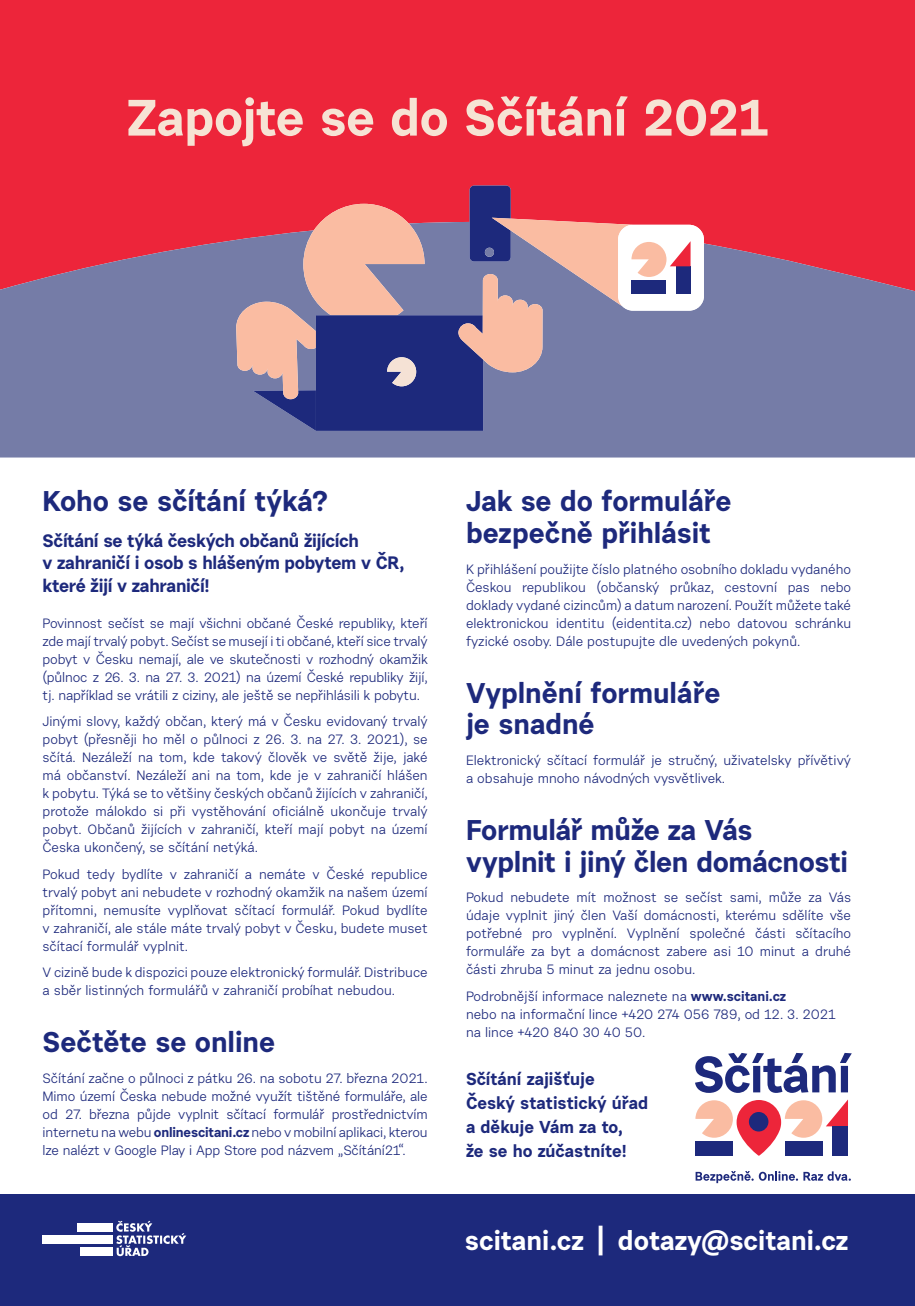
<style>
.page{position:relative;width:915px;height:1306px;background:#fff}
.page>*{position:absolute;margin:0;border:0;box-sizing:border-box;transform-origin:0 0}
.t1{font:700 51px "Urban Grotesk Re Bo";letter-spacing:-.005em;color:#f6e3d4}
.t2{font:700 28.5px/31.5px "Urban Grotesk Re Bo";letter-spacing:-.005em;color:#1d297c}
.t3{font:700 27px "Urban Grotesk Re Bo";color:#fff}
.t4{font:700 18px/22.5px "Urban Grotesk Re Bo";letter-spacing:-.02em;color:#1d297c}
.t5{font:700 17.25px/24px "Urban Grotesk Re Bo";color:#1d297c}
.t6{font:13.5px/18px "Urban Grotesk Re Bo";color:#1d297c;text-align:justify}
.s1{font-weight:700}
</style>
<div class="page">
<div style="left:0;top:1194px;width:914px;height:111px;background:#1d297c"></div>
<div style="left:0;top:0;width:914px;height:222px;background:#ed253a"></div>
<svg style="left:0;top:222px;width:914px;height:235px;background:#886e95"></svg>
<svg style="left:236px;top:185px;width:467px;height:246px;background:#987392"></svg>
<div style="left:77px;top:1223px;width:35px;height:8px;background:#fff"></div>
<div style="left:42px;top:1235px;width:70px;height:8px;background:#fff"></div>
<div style="left:80px;top:1247px;width:32px;height:8px;background:#fff"></div>
<svg style="left:116px;top:1220px;width:70px;height:36px"></svg>
<svg style="left:695px;top:1100px;width:152px;height:55px"></svg>
<svg style="left:695px;top:1052px;width:156px;height:40px"></svg>
<div style="left:695px;top:1141px;width:37px;height:15px;background:#1d297c"></div>
<div style="left:784px;top:1141px;width:37px;height:15px;background:#1d297c"></div>
<div style="left:748px;top:1111px;width:20px;height:20px;background:#1d297c;border-radius:50%"></div>
<div style="left:831px;top:1126px;width:16px;height:30px;background:#1d297c"></div>
<svg style="left:695px;top:1171px;width:102px;height:12px"></svg>
<svg style="left:803px;top:1171px;width:47px;height:9px"></svg>
<h1 class="t1" style="left:127px;top:85px;width:642px">Zapojte se do Sčítání 2021</h1>
<h2 class="t2" style="left:43px;top:485px;width:286px">Koho se sčítání týká?</h2>
<h3 class="t4" style="left:43px;top:528px;width:363px">Sčítání se týká českých občanů žijících<br>v zahraničí i osob s hlášeným pobytem v ČR, které žijí v zahraničí!</h3>
<p class="t6" style="left:43px;top:613px;width:386px">Povinnost sečíst se mají všichni občané České republiky, kteří zde mají trvalý pobyt. Sečíst se musejí i ti občané, kteří sice trvalý pobyt v Česku nemají, ale ve skutečnosti v rozhodný okamžik (půlnoc z 26. 3. na 27. 3. 2021) na území České republiky žijí, tj. například se vrátili z ciziny, ale ještě se nepřihlásili k pobytu.</p>
<p class="t6" style="left:43px;top:712px;width:386px">Jinými slovy, každý občan, který má v Česku evidovaný trvalý pobyt (přesněji ho měl o půlnoci z 26. 3. na 27. 3. 2021), se sčítá. Nezáleží na tom, kde takový člověk ve světě žije, jaké má občanství. Nezáleží ani na tom, kde je v zahraničí hlášen k pobytu. Týká se to většiny českých občanů žijících v zahraničí, protože málokdo si při vystěhování oficiálně ukončuje trvalý pobyt. Občanů žijících v zahraničí, kteří mají pobyt na území Česka ukončený, se sčítání netýká.</p>
<p class="t6" style="left:43px;top:864px;width:386px">Pokud tedy bydlíte v zahraničí a nemáte v České republice trvalý pobyt ani nebudete v rozhodný okamžik na našem území přítomni, nemusíte vyplňovat sčítací formulář. Pokud bydlíte v zahraničí, ale stále máte trvalý pobyt v Česku, budete muset sčítací formulář vyplnit.</p>
<p class="t6" style="left:43px;top:963px;width:386px">V cizině bude k dispozici pouze elektronický formulář. Distribuce a sběr listinných formulářů v zahraničí probíhat nebudou.</p>
<h2 class="t2" style="left:43px;top:1026px;width:234px">Sečtěte se online</h2>
<p class="t6" style="left:43px;top:1069px;width:386px">Sčítání začne o půlnoci z pátku 26. na sobotu 27. března 2021.<br>Mimo území Česka nebude možné využít tištěné formuláře, ale od 27. března půjde vyplnit sčítací formulář prostřednictvím internetu na webu <span class="s1">onlinescitani.cz</span> nebo v mobilní aplikaci, kterou lze nalézt v Google Play i App Store pod názvem „Sčítání21“.</p>
<h2 class="t2" style="left:466px;top:485px;width:267px">Jak se do formuláře bezpečně přihlásit</h2>
<p class="t6" style="left:466px;top:559px;width:386px">K přihlášení použijte číslo platného osobního dokladu vydaného Českou republikou (občanský průkaz, cestovní pas nebo doklady vydané cizincům) a datum narození. Použít můžete také elektronickou identitu (eidentita.cz) nebo datovou schránku fyzické osoby. Dále postupujte dle uvedených pokynů.</p>
<h2 class="t2" style="left:466px;top:676px;width:256px">Vyplnění formuláře je snadné</h2>
<p class="t6" style="left:466px;top:751px;width:386px">Elektronický sčítací formulář je stručný, uživatelsky přívětivý a obsahuje mnoho návodných vysvětlivek.</p>
<h2 class="t2" style="left:466px;top:813px;width:383px">Formulář může za Vás vyplnit i jiný člen domácnosti</h2>
<p class="t6" style="left:466px;top:888px;width:386px">Pokud nebudete mít možnost se sečíst sami, může za Vás údaje vyplnit jiný člen Vaší domácnosti, kterému sdělíte vše potřebné pro vyplnění. Vyplnění společné části sčítacího formuláře za byt a domácnost zabere asi 10 minut a druhé části zhruba 5 minut za jednu osobu.</p>
<p class="t6" style="left:466px;top:986px;width:371px;text-align:left">Podrobnější informace naleznete na <span class="s1">www.scitani.cz<br></span>nebo na informační lince +420 274 056 789, od 12. 3. 2021 na lince +420 840 30 40 50.</p>
<p class="t5" style="left:466px;top:1066px;width:184px">Sčítání zajišťuje<br>Český statistický úřad a děkuje Vám za to,<br>že se ho zúčastníte!</p>
<h3 class="t3" style="left:465px;top:1223px;width:384px">scitani.cz | dotazy@scitani.cz</h3>
</div>
